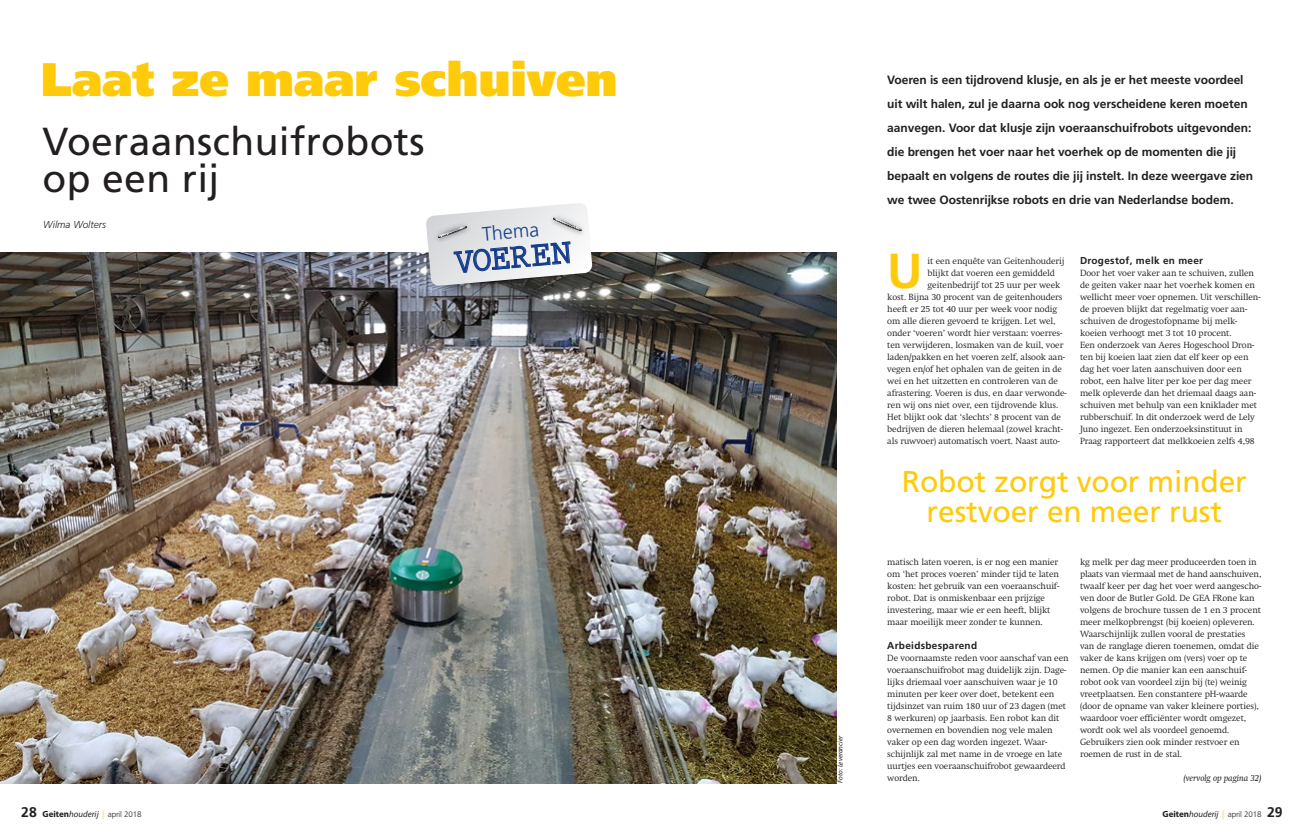
<style>
.page{position:relative;width:1304px;height:837px;background:#fff}
.page>*{position:absolute;margin:0;border:0;box-sizing:border-box;transform-origin:0 0}
.t1{font:700 49.1px "Frutiger LT Std";color:#feca0a}
.t2{font:900 47px "Frutiger LT Std";letter-spacing:-.005em;color:#feca0a}
.t3{font:39px/37px "Frutiger LT Std";letter-spacing:.01em;color:#231f20}
.t4{font:700 34.5px "Prestige Elite Std";color:#153d8a}
.t5{font:30px/30px "Frutiger LT Std";letter-spacing:-.005em;color:#feca0a;text-align:center}
.t6{font:300 19.7px "Frutiger LT Std";color:#153d8a}
.t7{font:700 12px/24px "Frutiger LT Std";letter-spacing:-.005em;color:#231f20}
.t8{font:700 10px "Frutiger LT Std";letter-spacing:.03em;color:#231f20}
.t9{font:italic 300 10px "Frutiger LT Std";color:#231f20}
.t10{font:300 8.8px/12px "Swift";letter-spacing:-.005em;color:#231f20}
.t11{font:italic 8.8px "Swift";letter-spacing:-.005em;color:#231f20}
.t12{font:300 8px "Frutiger LT Std";letter-spacing:-.015em;color:#231f20}
.t13{font:italic 7px "Myriad Pro";letter-spacing:-.005em;color:#231f20}
.s1{font-weight:700;font-size:14px}
.s2{font-family:"Myriad Pro";font-weight:700;font-size:9px}
.s3{font-family:"Myriad Pro";font-weight:400;font-style:italic;font-size:8.8px}
.s4{font-family:"Myriad Pro";font-weight:400;font-style:italic;font-size:9px;color:#feca0a}
</style>
<div class="page">
<img style="left:0;top:252px;width:836px;height:530px">
<img style="left:417px;top:252px;width:173px;height:65px">
<img style="left:423px;top:252px;width:3px;height:15px">
<img style="left:592px;top:252px;width:7px;height:8px">
<svg style="left:426px;top:203px;width:166px;height:83px"></svg>
<h2 class="t2" style="left:41px;top:51px;width:578px">Laat ze maar schuiven</h2>
<h3 class="t3" style="left:43px;top:123px;width:384px">Voeraanschuifrobots op een rij</h3>
<p class="t9" style="left:43px;top:219px;width:64px">Wilma Wolters</p>
<h3 class="t6" style="left:481px;top:223px;width:58px;rotate:-5deg">Thema</h3>
<h3 class="t4" style="left:452px;top:243px;width:120px;rotate:-5deg">VOEREN</h3>
<p class="t13" style="left:836px;top:782px;width:48px;rotate:-90deg">Foto: Leverancier</p>
<p class="t7" style="left:887px;top:68px;width:367px">Voeren is een tijdrovend klusje, en als je er het meeste voordeel uit wilt halen, zul je daarna ook nog verscheidene keren moeten aanvegen. Voor dat klusje zijn voeraanschuifrobots uitgevonden: die brengen het voer naar het voerhek op de momenten die jij bepaalt en volgens de routes die jij instelt. In deze weergave zien we twee Oostenrijkse robots en drie van Nederlandse bodem.</p>
<h1 class="t1" style="left:887px;top:242px;width:37px">U</h1>
<p class="t10" style="left:928px;top:255px;width:138px">it een enquête van Geitenhouderij</p>
<p class="t10" style="left:928px;top:267px;width:129px">blijkt dat voeren een gemiddeld</p>
<p class="t10" style="left:928px;top:279px;width:134px">geitenbedrijf tot 25 uur per week</p>
<p class="t10" style="left:887px;top:291px;width:177px">kost. Bijna 30 procent van de geitenhouders</p>
<p class="t10" style="left:887px;top:303px;width:171px">heeft er 25 tot 40 uur per week voor nodig</p>
<p class="t10" style="left:887px;top:315px;width:170px">om alle dieren gevoerd te krijgen. Let wel,</p>
<p class="t10" style="left:887px;top:327px;width:177px">onder ‘voeren’ wordt hier verstaan: voerres-</p>
<p class="t10" style="left:887px;top:339px;width:178px">ten verwijderen, losmaken van de kuil, voer</p>
<p class="t10" style="left:887px;top:351px;width:179px">laden/pakken en het voeren zelf, alsook aan-</p>
<p class="t10" style="left:887px;top:363px;width:176px">vegen en/of het ophalen van de geiten in de</p>
<p class="t10" style="left:887px;top:375px;width:172px">wei en het uitzetten en controleren van de</p>
<p class="t10" style="left:887px;top:387px;width:181px">afrastering. Voeren is dus, en daar verwonde-</p>
<p class="t10" style="left:887px;top:399px;width:172px">ren wij ons niet over, een tijdrovende klus.</p>
<p class="t10" style="left:887px;top:411px;width:175px">Het blijkt ook dat ‘slechts’ 8 procent van de</p>
<p class="t10" style="left:887px;top:423px;width:177px">bedrijven de dieren helemaal (zowel kracht-</p>
<p class="t10" style="left:887px;top:435px;width:174px">als ruwvoer) automatisch voert. Naast auto-</p>
<p class="t8" style="left:1080px;top:255px;width:125px">Drogestof, melk en meer</p>
<p class="t10" style="left:1080px;top:267px;width:182px">Door het voer vaker aan te schuiven, zullen de geiten vaker naar het voerhek komen en wellicht meer voer opnemen. Uit verschillen&shy;de proeven blijkt dat regelmatig voer aan&shy;schuiven de drogestofopname bij melk&shy;koeien verhoogt met 3 tot 10 procent.<br>Een onderzoek van Aeres Hogeschool Dron&shy;ten bij koeien laat zien dat elf keer op een dag het voer laten aanschuiven door een robot, een halve liter per koe per dag meer melk opleverde dan het driemaal daags aan&shy;schuiven met behulp van een kniklader met rubberschuif. In dit onderzoek werd de Lely Juno ingezet. Een onderzoeksinstituut in Praag rapporteert dat melkkoeien zelfs 4,98</p>
<h3 class="t5" style="left:902px;top:467px;width:347px">Robot zorgt voor minder restvoer en meer rust</h3>
<p class="t10" style="left:887px;top:555px;width:173px">matisch laten voeren, is er nog een manier om ‘het proces voeren’ minder tijd te laten kosten: het gebruik van een voeraanschuif&shy;robot. Dat is onmiskenbaar een prijzige investering, maar wie er een heeft, blijkt maar moeilijk meer zonder te kunnen.</p>
<p class="t8" style="left:887px;top:639px;width:91px">Arbeidsbesparend</p>
<p class="t10" style="left:887px;top:651px;width:183px">De voornaamste reden voor aanschaf van een voeraanschuifrobot mag duidelijk zijn. Dage&shy;lijks driemaal voer aanschuiven waar je 10 minuten per keer over doet, betekent een tijdsinzet van ruim 180 uur of 23 dagen (met 8 werkuren) op jaarbasis. Een robot kan dit overnemen en bovendien nog vele malen vaker op een dag worden ingezet. Waar&shy;schijnlijk zal met name in de vroege en late uurtjes een voeraanschuifrobot gewaardeerd worden.</p>
<p class="t10" style="left:1080px;top:555px;width:183px">kg melk per dag meer produceerden toen in plaats van viermaal met de hand aanschuiven, twaalf keer per dag het voer werd aangescho&shy;ven door de Butler Gold. De GEA FRone kan volgens de brochure tussen de 1 en 3 procent meer melkopbrengst (bij koeien) opleveren.<br>Waarschijnlijk zullen vooral de prestaties van de ranglage dieren toenemen, omdat die vaker de kans krijgen om (vers) voer op te nemen. Op die manier kan een aanschuif&shy;robot ook van voordeel zijn bij (te) weinig vreetplaatsen. Een constantere pH-waarde (door de opname van vaker kleinere porties), waardoor voer efficiënter wordt omgezet, wordt ook wel als voordeel genoemd.<br>Gebruikers zien ook minder restvoer en roemen de rust in de stal.</p>
<p class="t11" style="left:1184px;top:772px;width:79px">(vervolg op pagina 32)</p>
<p class="t12" style="left:21px;top:809px;width:122px"><span class="s1">28</span> <span class="s2">Geiten</span><span class="s3">houderij</span> <span class="s4">|</span> april 2018</p>
<p class="t12" style="left:1162px;top:809px;width:122px"><span class="s2">Geiten</span><span class="s3">houderij</span> <span class="s4">|</span> april 2018 <span class="s1">29</span></p>
</div>
